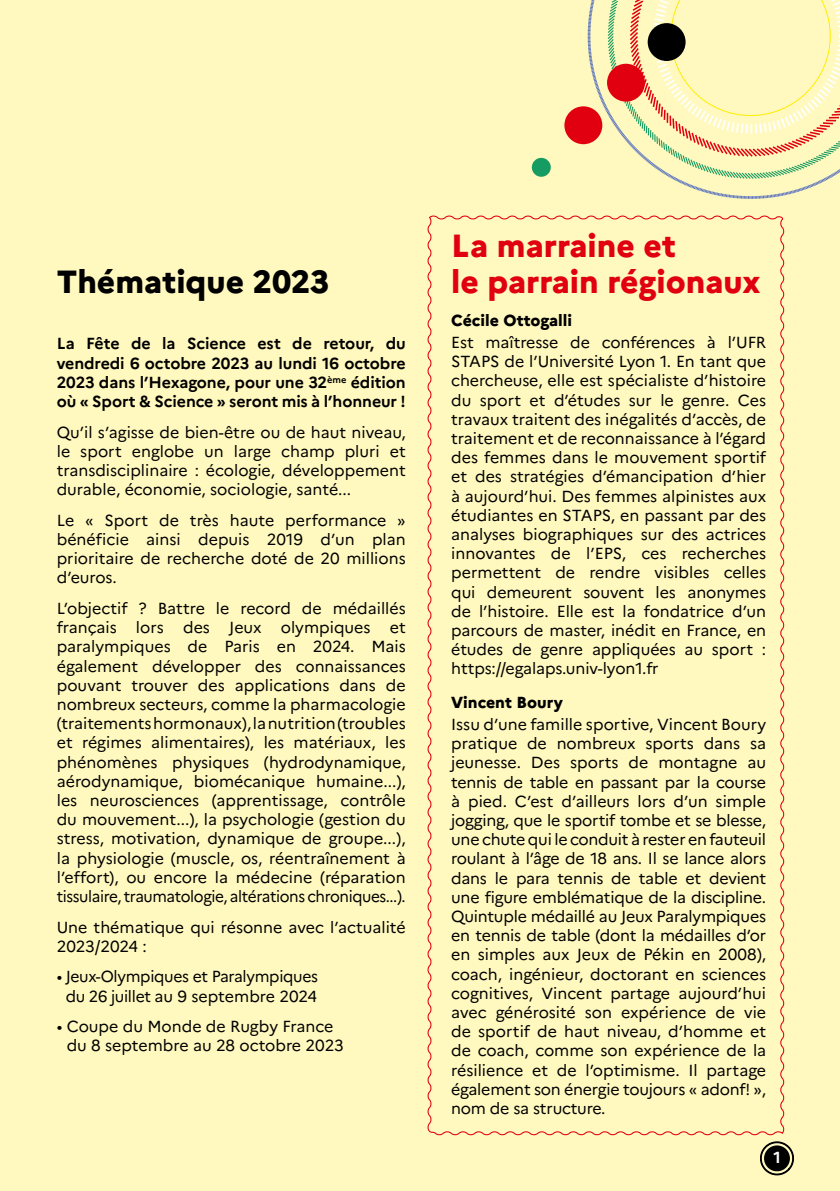
<style>
.page{position:relative;width:840px;height:1191px;background:#fff}
.page>*{position:absolute;margin:0;border:0;box-sizing:border-box;transform-origin:0 0}
.t1{font:800 32px/36px "Marianne";color:#e1000f}
.t2{font:800 32px "Marianne";color:#000}
.t3{font:16px/19.2px "Marianne";letter-spacing:-.005em;color:#000;text-align:justify}
.t4{font:700 16px/19.2px "Marianne";letter-spacing:-.005em;color:#000;text-align:justify}
.t5{font:800 16px "Marianne";color:#000}
.t6{font:700 16px "Marianne";color:#fff}
</style>
<div class="page">
<div style="left:0;top:0;width:839px;height:1191px;background:#fff9bf"></div>
<svg style="left:760px;top:1141px;width:33px;height:34px"></svg>
<svg style="left:587px;top:0;width:252px;height:199px"></svg>
<svg style="left:627px;top:0;width:212px;height:158px"></svg>
<div style="left:647px;top:23px;width:38px;height:38px;background:#000;border-radius:50%"></div>
<div style="left:606px;top:64px;width:38px;height:38px;background:#e1000f;border-radius:50%"></div>
<div style="left:564px;top:106px;width:38px;height:38px;background:#e1000f;border-radius:50%"></div>
<div style="left:531px;top:158px;width:19px;height:19px;background:#169b62;border-radius:50%"></div>
<svg style="left:427px;top:215px;width:358px;height:921px"></svg>
<h1 class="t2" style="left:57px;top:257px;width:274px">Thématique 2023</h1>
<p class="t4" style="left:57px;top:333px;width:350px">La Fête de la Science est de retour, du vendredi 6 octobre 2023 au lundi 16 octobre 2023 dans l’Hexagone, pour une 32<sup>ème</sup> édition où « Sport &amp; Science » seront mis à l’honneur !</p>
<p class="t3" style="left:57px;top:421px;width:350px">Qu’il s’agisse de bien-être ou de haut niveau, le sport englobe un large champ pluri et transdisciplinaire : écologie, développement durable, économie, sociologie, santé...</p>
<p class="t3" style="left:57px;top:509px;width:350px">Le « Sport de très haute performance » bénéficie ainsi depuis 2019 d’un plan prioritaire de recherche doté de 20 millions d’euros.</p>
<p class="t3" style="left:57px;top:597px;width:350px">L’objectif ? Battre le record de médaillés français lors des Jeux olympiques et paralympiques de Paris en 2024. Mais également développer des connaissances pouvant trouver des applications dans de nombreux secteurs, comme la pharmacologie (traitements hormonaux), la nutrition (troubles et régimes alimentaires), les matériaux, les phénomènes physiques (hydrodynamique, aérodynamique, biomécanique humaine...), les neurosciences (apprentissage, contrôle du mouvement...), la psychologie (gestion du stress, motivation, dynamique de groupe...), la physiologie (muscle, os, réentraînement à l’effort), ou encore la médecine (réparation tissulaire, traumatologie, altérations chroniques...).</p>
<p class="t3" style="left:57px;top:916px;width:350px">Une thématique qui résonne avec l’actualité<br>2023/2024 :</p>
<p class="t3" style="left:57px;top:965px;width:263px;text-align:center">• Jeux-Olympiques et Paralympiques du 26 juillet au 9 septembre 2024</p>
<p class="t3" style="left:67px;top:1015px;width:278px;text-indent:-10px">• Coupe du Monde de Rugby France du 8 septembre au 28 octobre 2023</p>
<h1 class="t1" style="left:451px;top:224px;width:311px">La marraine et<br>le parrain régionaux</h1>
<p class="t5" style="left:451px;top:308px;width:122px">Cécile Ottogalli</p>
<p class="t3" style="left:451px;top:331px;width:316px">Est maîtresse de conférences à l’UFR STAPS de l’Université Lyon 1. En tant que chercheuse, elle est spécialiste d’histoire du sport et d’études sur le genre. Ces travaux traitent des inégalités d’accès, de traitement et de reconnaissance à l’égard des femmes dans le mouvement sportif et des stratégies d’émancipation d’hier à aujourd’hui. Des femmes alpinistes aux étudiantes en STAPS, en passant par des analyses biographiques sur des actrices innovantes de l’EPS, ces recherches permettent de rendre visibles celles qui demeurent souvent les anonymes de l’histoire. Elle est la fondatrice d’un parcours de master, inédit en France, en études de genre appliquées au sport : https://egalaps.univ-lyon1.fr</p>
<p class="t5" style="left:451px;top:690px;width:113px">Vincent Boury</p>
<p class="t3" style="left:451px;top:713px;width:316px">Issu d’une famille sportive, Vincent Boury pratique de nombreux sports dans sa jeunesse. Des sports de montagne au tennis de table en passant par la course à pied. C’est d’ailleurs lors d’un simple jogging, que le sportif tombe et se blesse, une chute qui le conduit à rester en fauteuil roulant à l’âge de 18 ans. Il se lance alors dans le para tennis de table et devient une figure emblématique de la discipline.<br>Quintuple médaillé au Jeux Paralympiques en tennis de table (dont la médailles d’or en simples aux Jeux de Pékin en 2008), coach, ingénieur, doctorant en sciences cognitives, Vincent partage aujourd’hui avec générosité son expérience de vie de sportif de haut niveau, d’homme et de coach, comme son expérience de la résilience et de l’optimisme. Il partage également son énergie toujours « adonf! », nom de sa structure.</p>
<p class="t6" style="left:773px;top:1145px;width:9px">1</p>
</div>
